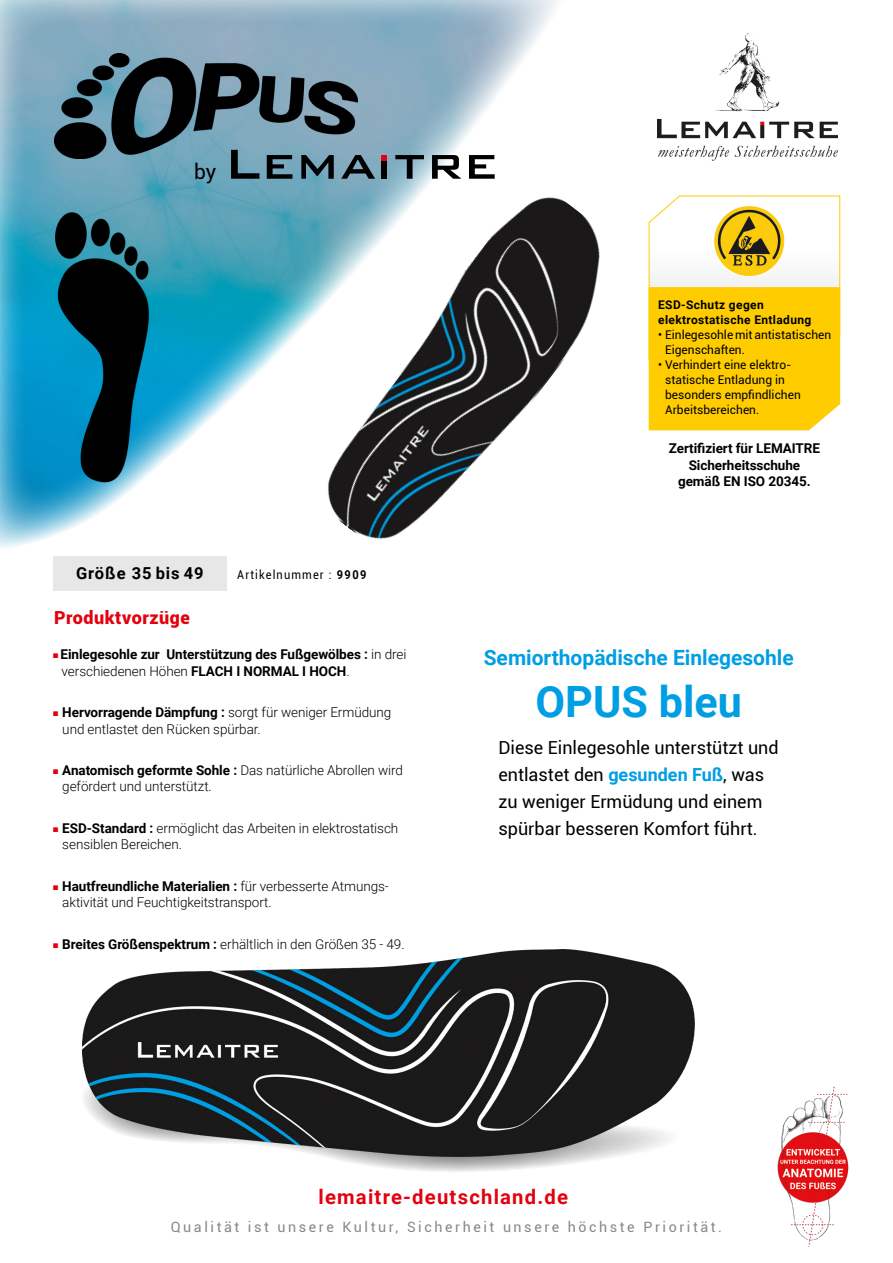
<style>
.page{position:relative;width:893px;height:1263px;background:#fff}
.page>*{position:absolute;margin:0;border:0;box-sizing:border-box;transform-origin:0 0}
.t1{font:500 55.95px "Bank Gothic BT";letter-spacing:.01em;color:#000}
.t2{font:700 43.2px "Roboto";color:#009ee3}
.t3{font:700 21px "Roboto";color:#009ee3}
.t4{font:20.85px "Roboto";color:#000}
.t5{font:700 20.25px "Roboto";letter-spacing:.06em;color:#e3000f}
.t6{font:18px/27px "Roboto";color:#000}
.t7{font:900 18px "Roboto";letter-spacing:.03em;color:#e3000f}
.t8{font:700 16.5px "Roboto";letter-spacing:.06em;color:#000}
.t9{font:14.25px "Roboto";letter-spacing:.18em;color:#878786}
.t10{font:300 13.5px/16.2px "Roboto";letter-spacing:-.005em;color:#000}
.t11{font:700 13.5px/16.2px "Roboto";letter-spacing:-.005em;color:#000}
.Ref_produit{font:12.3px "Roboto";letter-spacing:.1em;color:#000;scale:.9 1}
.t12{font:12px/15px "Roboto";color:#000}
.t13{font:700 12px "Roboto";letter-spacing:.03em;color:#000}
.s1{font-weight:700}
.s2{color:#e3000f}
.s3{font-weight:300}
.s4{font-weight:700;color:#009ee3}
</style>
<div class="page">
<img style="left:0;top:0;width:558px;height:557px">
<img style="left:658px;top:33px;width:179px;height:128px">
<svg style="left:648px;top:195px;width:193px;height:236px"></svg>
<img style="left:711px;top:203px;width:75px;height:75px">
<img style="left:777px;top:1086px;width:72px;height:161px">
<div style="left:53px;top:557px;width:174px;height:34px;background:#e8e7e7"></div>
<img style="left:54px;top:53px;width:304px;height:106px">
<svg style="left:382px;top:155px;width:5px;height:6px"></svg>
<img style="left:53px;top:212px;width:96px;height:271px">
<svg style="left:325px;top:1156px;width:291px;height:16px"></svg>
<img style="left:82px;top:949px;width:613px;height:207px">
<img style="left:298px;top:179px;width:302px;height:378px">
<p class="t4" style="left:194px;top:157px;width:24px">by</p>
<p class="t1" style="left:224px;top:133px;width:276px">Lemaitre</p>
<p class="t8" style="left:76px;top:561px;width:129px">Größe 35 bis 49</p>
<p class="Ref_produit" style="left:237px;top:566px;width:145px">Artikelnummer : <span class="s1">9909</span></p>
<p class="t7" style="left:54px;top:605px;width:137px">Produktvorzüge</p>
<p class="t13" style="left:658px;top:296px;width:107px">ESD-Schutz gegen</p>
<p class="t13" style="left:658px;top:311px;width:155px">elektrostatische Entladung</p>
<p class="t12" style="left:665px;top:327px;width:168px;text-indent:-7px">• Einlegesohle mit antistatischen<br>Eigenschaften.</p>
<p class="t12" style="left:665px;top:357px;width:137px;text-indent:-7px">• Verhindert eine elektro&shy;statische Entladung in besonders empfindlichen<br>Arbeitsbereichen.</p>
<p class="t11" style="left:669px;top:440px;width:153px">Zertifiziert für LEMAITRE</p>
<p class="t11" style="left:678px;top:456px;width:134px;text-align:center">Sicherheitsschuhe gemäß EN ISO 20345.</p>
<p class="t11" style="left:62px;top:646px;width:346px;text-indent:-9px"><span class="s2">■</span> Einlegesohle zur Unterstützung des Fußgewölbes : <span class="s3">in drei verschiedenen Höhen</span> FLACH I NORMAL I HOCH<span class="s3">.</span></p>
<p class="t10" style="left:62px;top:704px;width:330px;text-indent:-9px"><span class="s2">■</span> <span class="s1">Hervorragende Dämpfung :</span> sorgt für weniger Ermüdung und entlastet den Rücken spürbar.</p>
<p class="t10" style="left:62px;top:762px;width:342px;text-indent:-9px"><span class="s2">■</span> <span class="s1">Anatomisch geformte Sohle :</span> Das natürliche Abrollen wird gefördert und unterstützt.</p>
<p class="t10" style="left:62px;top:820px;width:337px;text-indent:-9px"><span class="s2">■</span> <span class="s1">ESD-Standard :</span> ermöglicht das Arbeiten in elektrostatisch sensiblen Bereichen.</p>
<p class="t10" style="left:62px;top:878px;width:328px;text-indent:-9px"><span class="s2">■</span> <span class="s1">Hautfreundliche Materialien :</span> für verbesserte Atmungs&shy;aktivität und Feuchtigkeitstransport.</p>
<p class="t10" style="left:53px;top:936px;width:353px"><span class="s2">■</span> <span class="s1">Breites Größenspektrum :</span> erhältlich in den Größen 35 - 49.</p>
<p class="t3" style="left:484px;top:643px;width:312px">Semiorthopädische Einlegesohle</p>
<p class="t2" style="left:536px;top:671px;width:208px">OPUS bleu</p>
<p class="t6" style="left:498px;top:734px;width:282px">Diese Einlegesohle unterstützt und entlastet den <span class="s4">gesunden Fuß</span>, was zu weniger Ermüdung und einem</p>
<p class="t6" style="left:498px;top:815px;width:261px">spürbar besseren Komfort führt.</p>
<p class="t5" style="left:318px;top:1183px;width:251px">lemaitre-deutschland.de</p>
<p class="t9" style="left:171px;top:1217px;width:553px">Qualität ist unsere Kultur, Sicherheit unsere höchste Priorität.</p>
</div>
